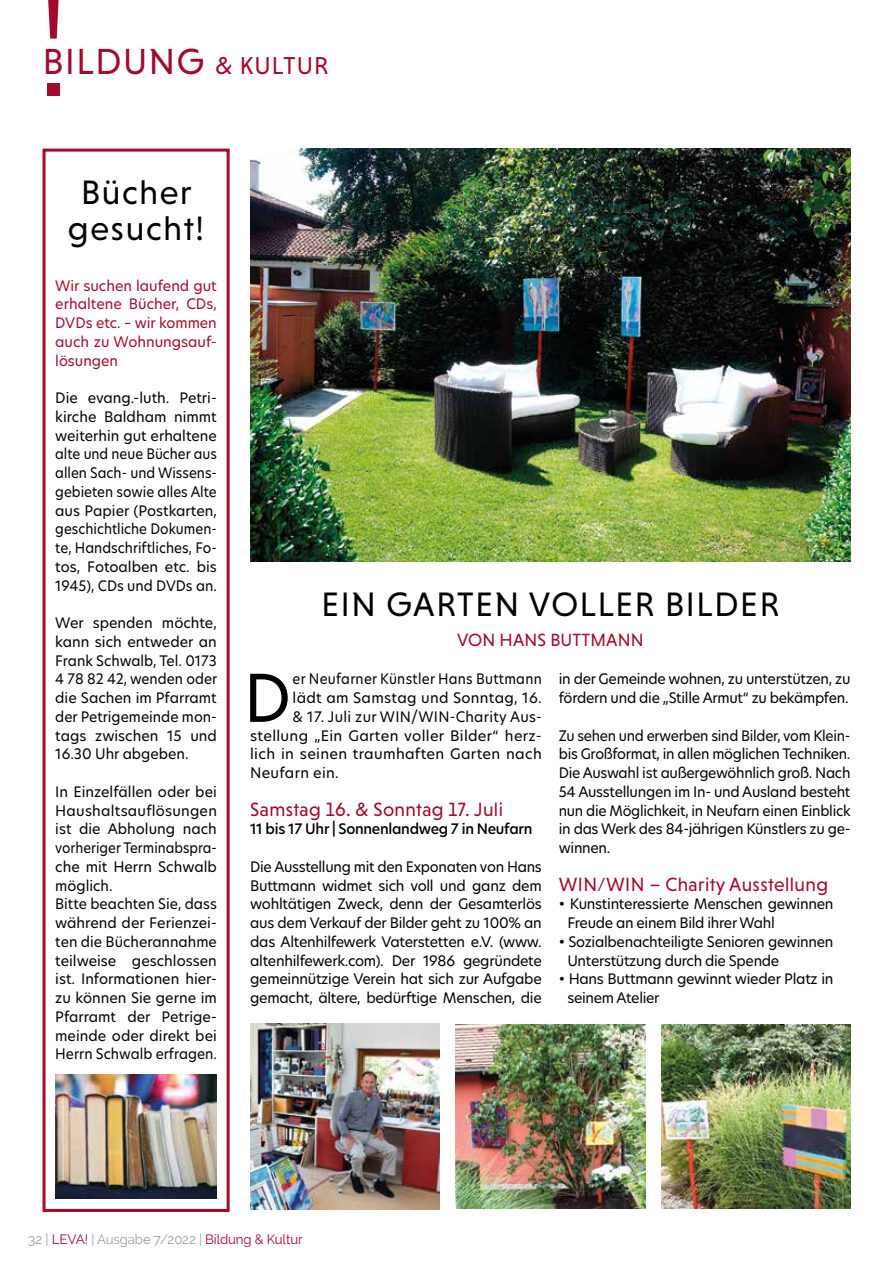
<style>
.page{position:relative;width:893px;height:1263px;background:#fff}
.page>*{position:absolute;margin:0;border:0;box-sizing:border-box;transform-origin:0 0}
.t1{font:64.65px "New Hero";color:#000}
.t2{font:36.9px "Niveau Grotesk";letter-spacing:.045em;color:#a40a2b}
.t3{font:34.5px/36px "Niveau Grotesk";letter-spacing:.05em;color:#000;text-align:center}
.t4{font:19.5px "Niveau Grotesk";letter-spacing:.02em;color:#a40a2b}
.t5{font:18px "Niveau Grotesk";letter-spacing:.01em;color:#a40a2b}
.t6{font:14.25px/18.8px "New Hero";color:#000;text-align:justify}
.t7{font:14.25px/18.8px "New Hero";letter-spacing:-.02em;color:#000}
.t8{font:14.25px/18.8px "New Hero";color:#000;text-align:justify;scale:.96 1}
.t9{font:14.25px "New Hero";letter-spacing:.02em;color:#000}
.t10{font:14.25px/18.8px "New Hero";color:#a40a2b;text-align:justify}
.t11{font:500 14.25px "New Hero";letter-spacing:-.02em;color:#000}
.t12{font:14.25px "New Hero";letter-spacing:.02em;color:#000;scale:.94 1}
.t13{font:13.5px "Raleway";letter-spacing:-.01em;color:#9c9d9d}
.s1{font-size:24.9px}
.s2{color:#a40a2b}
.s3{color:#701a34}
</style>
<div class="page">
<svg style="left:48px;top:0;width:11px;height:39px"></svg>
<div style="left:47px;top:83px;width:13px;height:13px;background:#a40a2b"></div>
<img style="left:250px;top:1024px;width:190px;height:185px">
<div style="left:43px;top:149px;width:187px;height:1063px;border:3px solid #a40a2b"></div>
<img style="left:55px;top:1074px;width:162px;height:125px">
<img style="left:250px;top:149px;width:600px;height:412px">
<img style="left:456px;top:1025px;width:189px;height:183px">
<img style="left:661px;top:1025px;width:189px;height:183px">
<h2 class="t2" style="left:43px;top:40px;width:287px">BILDUNG <span class="s1">&amp; KULTUR</span></h2>
<h3 class="t3" style="left:68px;top:174px;width:138px">Bücher gesucht!</h3>
<p class="t10" style="left:55px;top:276px;width:163px">Wir suchen laufend gut erhaltene Bücher, CDs, DVDs etc. – wir kommen auch zu Wohnungsauf&shy;lösungen</p>
<p class="t6" style="left:55px;top:388px;width:163px">Die evang.-luth. Petri&shy;kirche Baldham nimmt weiterhin gut erhaltene alte und neue Bücher aus allen Sach- und Wissens&shy;gebieten sowie alles Alte aus Papier (Postkarten, geschichtliche Dokumen&shy;te, Handschriftliches, Fo&shy;tos, Fotoalben etc. bis 1945), CDs und DVDs an.</p>
<p class="t6" style="left:55px;top:613px;width:163px">Wer spenden möchte, kann sich entweder an Frank Schwalb, Tel. 0173<br>4 78 82 42, wenden oder die Sachen im Pfarramt der Petrigemeinde mon&shy;tags zwischen 15 und 16.30 Uhr abgeben.</p>
<p class="t6" style="left:55px;top:782px;width:163px;text-align:left">In Einzelfällen oder bei<br>Haushaltsauflösungen ist die Abholung nach vorheriger Terminabspra&shy;che mit Herrn Schwalb möglich.<br>Bitte beachten Sie, dass während der Ferienzei&shy;ten die Bücherannahme teilweise geschlossen ist. Informationen hier&shy;zu können Sie gerne im<br>Pfarramt der Petrige&shy;meinde oder direkt bei<br>Herrn Schwalb erfragen.</p>
<h3 class="t3" style="left:321px;top:586px;width:459px">EIN GARTEN VOLLER BILDER</h3>
<p class="t5" style="left:457px;top:630px;width:188px">VON HANS BUTTMANN</p>
<h1 class="t1" style="left:243px;top:654px;width:49px">D</h1>
<p class="t12" style="left:293px;top:669px;width:267px">er Neufarner Künstler Hans Buttmann</p>
<p class="t9" style="left:293px;top:688px;width:251px">lädt am Samstag und Sonntag, 16.</p>
<p class="t9" style="left:293px;top:707px;width:251px">&amp; 17. Juli zur WIN/WIN-Charity Aus-</p>
<p class="t9" style="left:250px;top:726px;width:293px">stellung „Ein Garten voller Bilder“ herz-</p>
<p class="t9" style="left:250px;top:744px;width:293px">lich in seinen traumhaften Garten nach</p>
<p class="t9" style="left:250px;top:763px;width:90px">Neufarn ein.</p>
<h3 class="t4" style="left:250px;top:798px;width:254px">Samstag 16. &amp; Sonntag 17. Juli</h3>
<p class="t11" style="left:250px;top:819px;width:284px">11 bis 17 Uhr | Sonnenlandweg 7 in Neufarn</p>
<p class="t6" style="left:250px;top:857px;width:293px">Die Ausstellung mit den Exponaten von Hans Buttmann widmet sich voll und ganz dem wohltätigen Zweck, denn der Gesamterlös aus dem Verkauf der Bilder geht zu 100% an das Altenhilfewerk Vaterstetten e.V. (www. altenhilfewerk.com). Der 1986 gegründete gemeinnützige Verein hat sich zur Aufgabe gemacht, ältere, bedürftige Menschen, die</p>
<p class="t7" style="left:559px;top:669px;width:293px">in der Gemeinde wohnen, zu unterstützen, zu fördern und die „Stille Armut“ zu bekämpfen.</p>
<p class="t8" style="left:559px;top:726px;width:305px">Zu sehen und erwerben sind Bilder, vom Klein&shy;bis Großformat, in allen möglichen Techniken.<br>Die Auswahl ist außergewöhnlich groß. Nach 54 Ausstellungen im In- und Ausland besteht nun die Möglichkeit, in Neufarn einen Einblick in das Werk des 84-jährigen Künstlers zu ge&shy;winnen.</p>
<h3 class="t4" style="left:559px;top:873px;width:271px">WIN/WIN – Charity Ausstellung</h3>
<p class="t7" style="left:567px;top:894px;width:268px;text-indent:-9px">• Kunstinteressierte Menschen gewinnen<br>Freude an einem Bild ihrer Wahl</p>
<p class="t7" style="left:567px;top:932px;width:268px;text-indent:-9px">• Sozialbenachteiligte Senioren gewinnen<br>Unterstützung durch die Spende</p>
<p class="t7" style="left:567px;top:969px;width:268px;text-indent:-9px">• Hans Buttmann gewinnt wieder Platz in seinem Atelier</p>
<p class="t13" style="left:28px;top:1231px;width:276px">32 | <span class="s2">LEVA</span><span class="s3">!</span> | Ausgabe 7/2022 | <span class="s2">Bildung &amp; Kultur</span></p>
</div>
